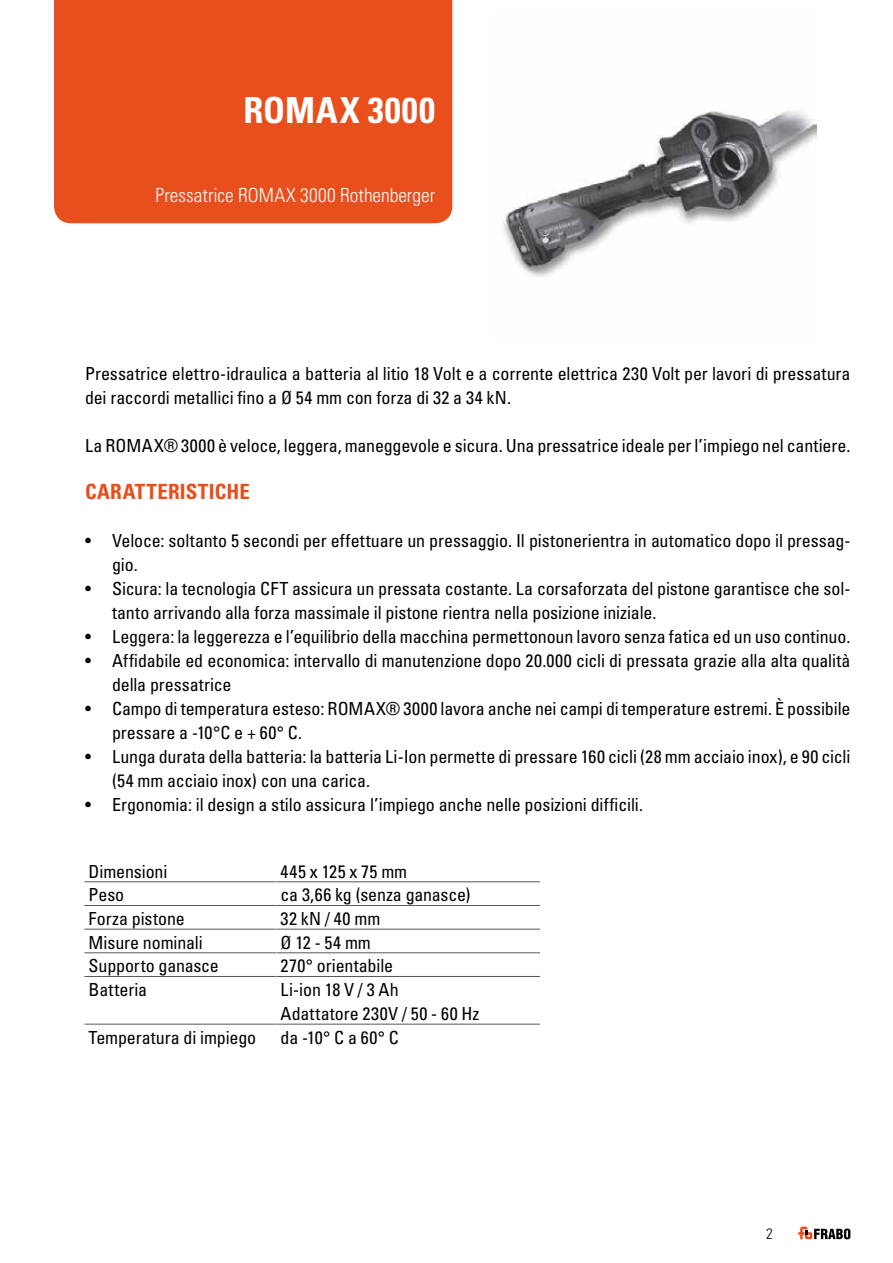
<style>
.page{position:relative;width:893px;height:1263px;background:#fff}
.page>*{position:absolute;margin:0;border:0;box-sizing:border-box;transform-origin:0 0}
.t1{font:700 condensed 36px "Univers LT Std";letter-spacing:.03em;color:#fff}
.t2{font:700 condensed 21px "Univers LT Std";letter-spacing:.01em;color:#e94e1d}
.t3{font:300 condensed 19.5px "Univers LT Std";color:#fff}
.t4{font:condensed 18px/24px "Univers LT Std";letter-spacing:-.005em;color:#000}
.t5{font:condensed 18px "Univers LT Std";letter-spacing:.025em;color:#000}
.t6{font:300 condensed 15px "Univers LT Std";color:#000}
</style>
<div class="page">
<svg style="left:798px;top:1226px;width:52px;height:13px"></svg>
<img style="left:502px;top:111px;width:314px;height:166px">
<hr style="left:84px;top:881px;width:192px;height:1px;background:#575756">
<hr style="left:84px;top:905px;width:192px;height:1px;background:#575756">
<hr style="left:84px;top:929px;width:192px;height:1px;background:#575756">
<hr style="left:84px;top:952px;width:192px;height:1px;background:#575756">
<hr style="left:84px;top:976px;width:192px;height:1px;background:#575756">
<hr style="left:84px;top:1024px;width:192px;height:1px;background:#575756">
<hr style="left:277px;top:881px;width:263px;height:1px;background:#575756">
<hr style="left:277px;top:905px;width:263px;height:1px;background:#575756">
<hr style="left:277px;top:929px;width:263px;height:1px;background:#575756">
<hr style="left:277px;top:952px;width:263px;height:1px;background:#575756">
<hr style="left:277px;top:976px;width:263px;height:1px;background:#575756">
<hr style="left:277px;top:1024px;width:263px;height:1px;background:#575756">
<div style="left:54px;top:0;width:398px;height:223px;background:#e94e1d"></div>
<h1 class="t1" style="left:243px;top:88px;width:193px">ROMAX 3000</h1>
<p class="t3" style="left:156px;top:184px;width:281px">Pressatrice ROMAX 3000 Rothenberger</p>
<p class="t4" style="left:85px;top:361px;width:767px">Pressatrice elettro-idraulica a batteria al litio 18 Volt e a corrente elettrica 230 Volt per lavori di pressatura dei raccordi metallici fino a Ø 54 mm con forza di 32 a 34 kN.</p>
<p class="t4" style="left:85px;top:433px;width:767px">La ROMAX® 3000 è veloce, leggera, maneggevole e sicura. Una pressatrice ideale per l’impiego nel cantiere.</p>
<p class="t2" style="left:85px;top:478px;width:166px">CARATTERISTICHE</p>
<p class="t4" style="left:112px;top:528px;width:740px;text-indent:-27px">• Veloce: soltanto 5 secondi per effettuare un pressaggio. Il pistonerientra in automatico dopo il pressag&shy;gio.</p>
<p class="t4" style="left:112px;top:576px;width:740px;text-indent:-27px">• Sicura: la tecnologia CFT assicura un pressata costante. La corsaforzata del pistone garantisce che sol&shy;tanto arrivando alla forza massimale il pistone rientra nella posizione iniziale.</p>
<p class="t4" style="left:85px;top:624px;width:767px">• Leggera: la leggerezza e l’equilibrio della macchina permettonoun lavoro senza fatica ed un uso continuo.</p>
<p class="t4" style="left:112px;top:648px;width:740px;text-indent:-27px">• Affidabile ed economica: intervallo di manutenzione dopo 20.000 cicli di pressata grazie alla alta qualità della pressatrice</p>
<p class="t4" style="left:112px;top:696px;width:740px;text-indent:-27px">• Campo di temperatura esteso: ROMAX® 3000 lavora anche nei campi di temperature estremi. È possibile pressare a -10°C e + 60° C.</p>
<p class="t4" style="left:112px;top:744px;width:740px;text-indent:-27px">• Lunga durata della batteria: la batteria Li-Ion permette di pressare 160 cicli (28 mm acciaio inox), e 90 cicli (54 mm acciaio inox) con una carica.</p>
<p class="t4" style="left:85px;top:792px;width:559px">• Ergonomia: il design a stilo assicura l’impiego anche nelle posizioni difficili.</p>
<p class="t4" style="left:89px;top:859px;width:80px">Dimensioni</p>
<p class="t5" style="left:281px;top:860px;width:128px">445 x 125 x 75 mm</p>
<p class="t4" style="left:89px;top:882px;width:37px">Peso</p>
<p class="t4" style="left:281px;top:882px;width:191px">ca 3,66 kg (senza ganasce)</p>
<p class="t4" style="left:89px;top:906px;width:98px">Forza pistone</p>
<p class="t4" style="left:281px;top:906px;width:101px">32 kN / 40 mm</p>
<p class="t4" style="left:89px;top:930px;width:116px">Misure nominali</p>
<p class="t4" style="left:281px;top:930px;width:92px">Ø 12 - 54 mm</p>
<p class="t4" style="left:89px;top:953px;width:132px">Supporto ganasce</p>
<p class="t4" style="left:281px;top:953px;width:114px">270° orientabile</p>
<p class="t4" style="left:89px;top:977px;width:60px">Batteria</p>
<p class="t4" style="left:281px;top:977px;width:200px">Li-ion 18 V / 3 Ah<br>Adattatore 230V / 50 - 60 Hz</p>
<p class="t4" style="left:89px;top:1025px;width:169px">Temperatura di impiego</p>
<p class="t4" style="left:281px;top:1025px;width:120px">da -10° C a 60° C</p>
<p class="t6" style="left:766px;top:1225px;width:8px">2</p>
</div>
